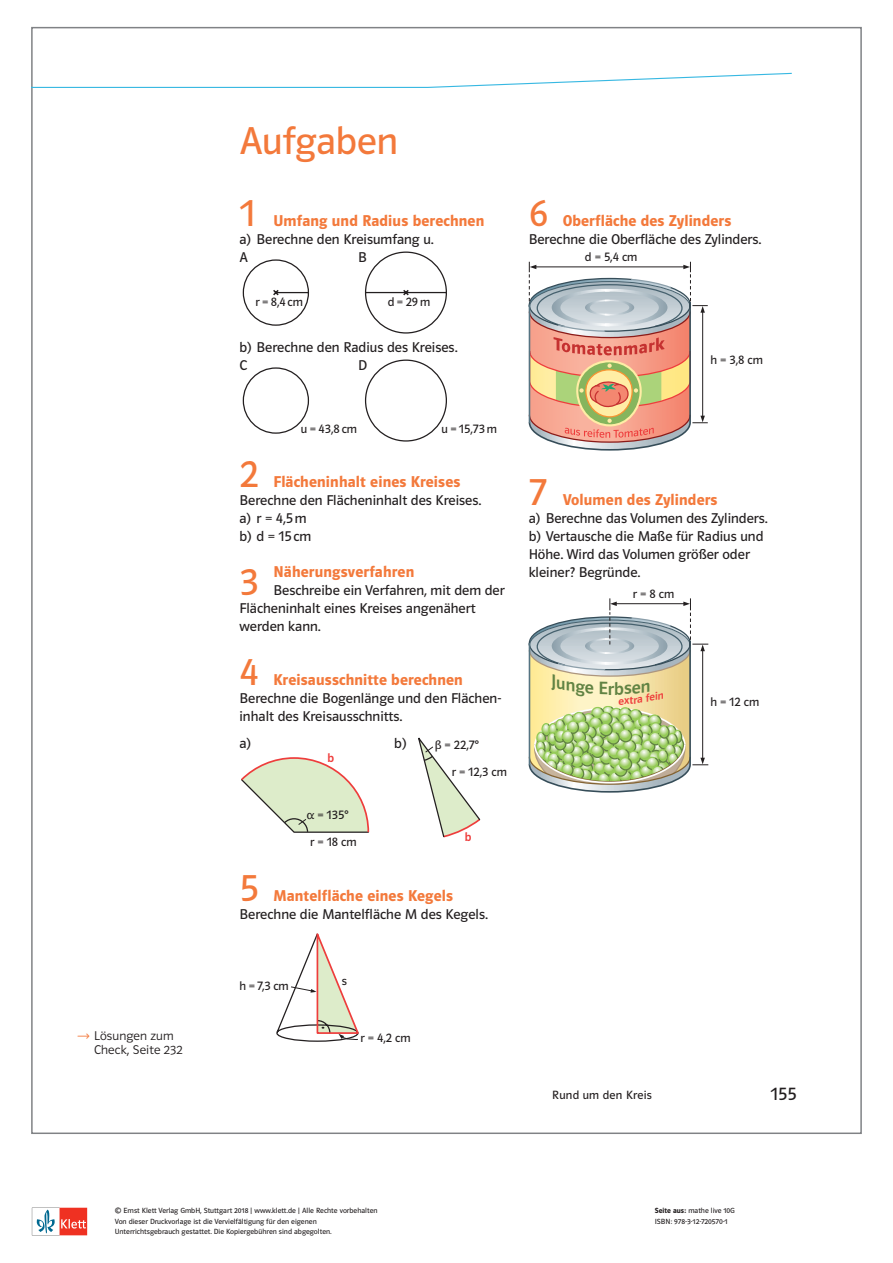
<style>
.page{position:relative;width:893px;height:1263px;background:#fff}
.page>*{position:absolute;margin:0;border:0;box-sizing:border-box;transform-origin:0 0}
.t1{font:39px "Polo MA11 K Buch";color:#f3793b}
.t2{font:37.95px "Polo MA11 K Buch";color:#f3793b}
.t3{font:18px "Polo MA11 K Buch";color:#231f20}
.t4{font:18px "Polo MA11 K Krftg";color:#618343}
.t5{font:15.75px "Polo MA11 K Hfett";letter-spacing:.01em;color:#f3793b}
.t6{font:14.25px/18px "Polo MA11 K Buch";color:#231f20}
.t7{font:12.75px/13.5px "Polo ST11 K Leicht";letter-spacing:.01em;color:#231f20}
.t8{font:12.3px "Polo MA11 K Buch";color:#231f20}
.t9{font:12.3px "Polo MA11 K Krftg";color:#ee3d3c}
.t10{font:12px "Polo MA11 K Buch";letter-spacing:.02em;color:#231f20}
.t11{font:7.5px/10.1px "Polo ST11 K Buch";color:#231f20}
.s1{font-family:"Polo ST11 K Hfett"}
</style>
<div class="page">
<svg style="left:32px;top:1208px;width:55px;height:27px"></svg>
<svg style="left:242px;top:251px;width:205px;height:83px"></svg>
<svg style="left:242px;top:359px;width:205px;height:83px"></svg>
<svg style="left:276px;top:933px;width:83px;height:109px"></svg>
<svg style="left:529px;top:262px;width:179px;height:189px"></svg>
<svg style="left:31px;top:72px;width:761px;height:17px"></svg>
<svg style="left:241px;top:737px;width:240px;height:101px"></svg>
<svg style="left:529px;top:598px;width:179px;height:195px"></svg>
<p class="t7" style="left:94px;top:1029px;width:90px">Lösungen zum<br>Check, Seite 232</p>
<p class="t1" style="left:239px;top:120px;width:160px">Aufgaben</p>
<p class="t2" style="left:239px;top:193px;width:18px">1</p>
<p class="t5" style="left:274px;top:212px;width:212px">Umfang und Radius berechnen</p>
<p class="t6" style="left:239px;top:230px;width:196px">a) Berechne den Kreisumfang u.<br>A</p>
<p class="t6" style="left:358px;top:248px;width:10px">B</p>
<p class="t8" style="left:255px;top:296px;width:49px">r = 8,4 cm</p>
<p class="t8" style="left:388px;top:296px;width:44px">d = 29 m</p>
<p class="t6" style="left:239px;top:338px;width:220px">b) Berechne den Radius des Kreises.<br>C</p>
<p class="t6" style="left:358px;top:356px;width:10px">D</p>
<p class="t8" style="left:301px;top:422px;width:58px">u = 43,8 cm</p>
<p class="t8" style="left:441px;top:422px;width:57px">u = 15,73 m</p>
<p class="t2" style="left:239px;top:454px;width:21px">2</p>
<p class="t5" style="left:274px;top:473px;width:188px">Flächeninhalt eines Kreises</p>
<p class="t6" style="left:239px;top:491px;width:243px">Berechne den Flächeninhalt des Kreises. a) r = 4,5m<br>b) d = 15cm</p>
<p class="t2" style="left:239px;top:562px;width:21px">3</p>
<p class="t5" style="left:274px;top:563px;width:142px">Näherungsverfahren</p>
<p class="t6" style="left:239px;top:581px;width:267px;text-indent:34px">Beschreibe ein Verfahren, mit dem der<br>Flächeninhalt eines Kreises angenähert werden kann.</p>
<p class="t2" style="left:239px;top:652px;width:21px">4</p>
<p class="t5" style="left:274px;top:671px;width:191px">Kreisausschnitte berechnen</p>
<p class="t6" style="left:239px;top:689px;width:263px">Berechne die Bogenlänge und den Flächen&shy;inhalt des Kreisausschnitts.</p>
<p class="t6" style="left:239px;top:735px;width:13px">a)</p>
<p class="t6" style="left:394px;top:735px;width:14px">b)</p>
<p class="t8" style="left:445px;top:738px;width:36px">= 22,7°</p>
<p class="t8" style="left:452px;top:766px;width:57px">r = 12,3 cm</p>
<p class="t9" style="left:328px;top:751px;width:8px">b</p>
<p class="t8" style="left:317px;top:808px;width:33px">= 135°</p>
<p class="t8" style="left:310px;top:835px;width:48px">r = 18 cm</p>
<p class="t9" style="left:465px;top:830px;width:8px">b</p>
<p class="t2" style="left:239px;top:868px;width:21px">5</p>
<p class="t5" style="left:274px;top:887px;width:181px">Mantelfläche eines Kegels</p>
<p class="t6" style="left:239px;top:905px;width:250px">Berechne die Mantelfläche M des Kegels.</p>
<p class="t2" style="left:529px;top:193px;width:21px">6</p>
<p class="t5" style="left:563px;top:212px;width:170px">Oberfläche des Zylinders</p>
<p class="t6" style="left:529px;top:230px;width:234px">Berechne die Oberfläche des Zylinders.</p>
<p class="t8" style="left:585px;top:250px;width:54px">d = 5,4 cm</p>
<p class="t8" style="left:710px;top:353px;width:54px">h = 3,8 cm</p>
<p class="t2" style="left:529px;top:472px;width:19px">7</p>
<p class="t5" style="left:563px;top:491px;width:156px">Volumen des Zylinders</p>
<p class="t6" style="left:529px;top:509px;width:241px">a) Berechne das Volumen des Zylinders. b) Vertausche die Maße für Radius und<br>Höhe. Wird das Volumen größer oder kleiner? Begründe.</p>
<p class="t8" style="left:633px;top:587px;width:43px">r = 8 cm</p>
<p class="t4" style="left:608px;top:679px;width:8px">r</p>
<p class="t8" style="left:710px;top:695px;width:50px">h = 12 cm</p>
<p class="t8" style="left:239px;top:979px;width:51px">h = 7,3 cm</p>
<p class="t8" style="left:342px;top:975px;width:7px">s</p>
<p class="t8" style="left:360px;top:1031px;width:52px">r = 4,2 cm</p>
<p class="t10" style="left:552px;top:1088px;width:101px">Rund um den Kreis</p>
<p class="t3" style="left:771px;top:1084px;width:27px">155</p>
<p class="t11" style="left:115px;top:1206px;width:264px">© Ernst Klett Verlag GmbH, Stuttgart 2018 | www.klett.de | Alle Rechte vorbehalten<br>Von dieser Druckvorlage ist die Vervielfältigung für den eigenen<br>Unterrichtsgebrauch gestattet. Die Kopiergebühren sind abgegolten.</p>
<p class="t11" style="left:655px;top:1206px;width:82px"><span class="s1">Seite aus:</span> mathe live 10G<br>ISBN: 978-3-12-720570-1</p>
</div>
